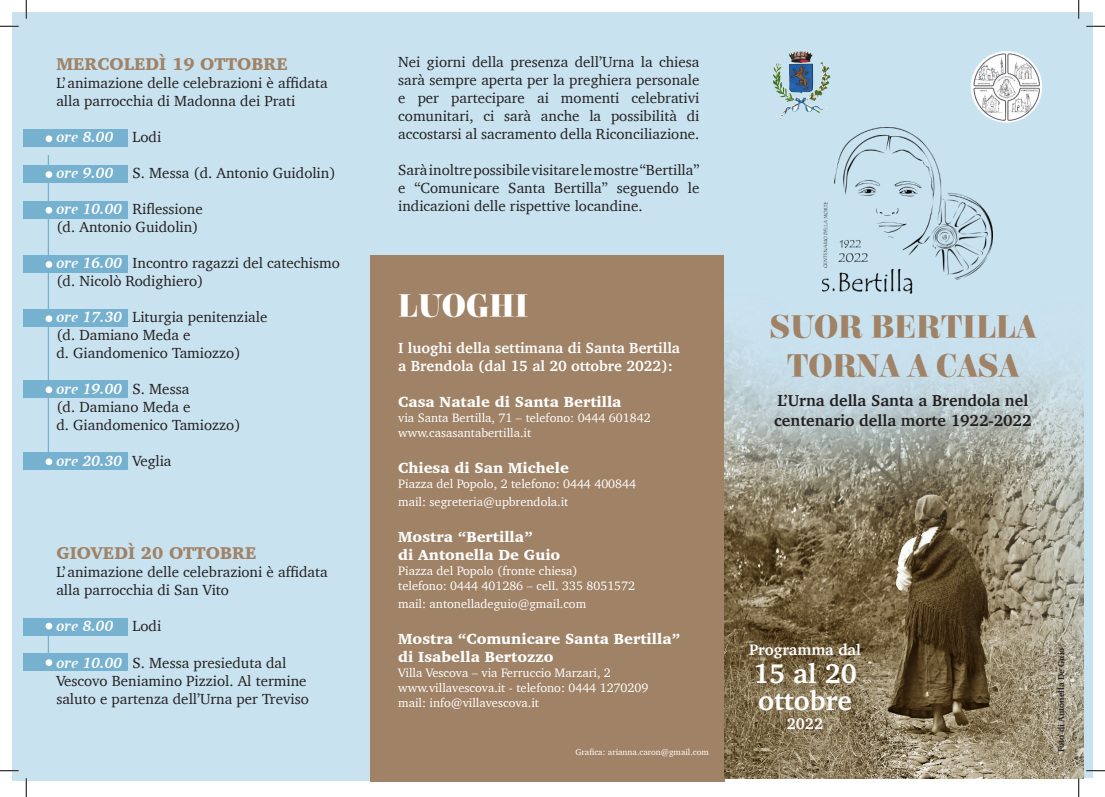
<style>
.page{position:relative;width:1105px;height:797px;background:#fff}
.page>*{position:absolute;margin:0;border:0;box-sizing:border-box;transform-origin:0 0}
.t1{font:900 32.5px "Elsie";color:#a08266}
.t2{font:900 32.5px "Elsie";color:#fff}
.t3{font:700 27.62px "Charter";color:#fff}
.t4{font:900 17.5px "Charter";color:#a08266}
.t5{font:700 16.25px "Charter";color:#231f20}
.t6{font:700 15.62px "Charter";color:#fff}
.t7{font:15px/18px "Charter";color:#231f20}
.t8{font:900 15px/18px "Charter";color:#fff}
.t9{font:700 15px "Charter";color:#fff}
.t10{font:italic 700 15px "Charter";color:#fff}
.t11{font:12.5px "Charter";color:#fff}
.t12{font:8.75px "Charter";color:#fff}
.t13{font:700 8.75px "Charter";color:#231f20}
.s1{font-weight:700;font-style:italic;color:#fff}
.s2{font-weight:400;font-style:normal;color:#231f20}
</style>
<div class="page">
<div style="left:12px;top:12px;width:712px;height:768px;background:#c8e2ef"></div>
<div style="left:370px;top:255px;width:354px;height:526px;background:#a08266"></div>
<div style="left:724px;top:12px;width:369px;height:765px;background:#c8e2ef"></div>
<img style="left:724px;top:50px;width:359px;height:728px">
<img style="left:789px;top:51px;width:35px;height:44px">
<img style="left:822px;top:127px;width:170px;height:174px">
<img style="left:971px;top:51px;width:71px;height:72px;border-radius:36px">
<div style="left:23px;top:129px;width:105px;height:18px;background:#76b1d0"></div>
<div style="left:23px;top:165px;width:105px;height:18px;background:#76b1d0"></div>
<div style="left:23px;top:201px;width:105px;height:17px;background:#76b1d0"></div>
<div style="left:23px;top:255px;width:105px;height:18px;background:#76b1d0"></div>
<div style="left:23px;top:309px;width:105px;height:18px;background:#76b1d0"></div>
<div style="left:23px;top:380px;width:105px;height:18px;background:#76b1d0"></div>
<div style="left:23px;top:452px;width:105px;height:18px;background:#76b1d0"></div>
<div style="left:23px;top:618px;width:105px;height:18px;background:#76b1d0"></div>
<div style="left:23px;top:653px;width:105px;height:17px;background:#76b1d0"></div>
<hr style="left:48px;top:155px;width:1px;height:307px;background:#76b1d0">
<hr style="left:48px;top:629px;width:1px;height:30px;background:#76b1d0">
<div style="left:46px;top:135px;width:6px;height:7px;background:#fff;border-radius:50%"></div>
<div style="left:46px;top:171px;width:6px;height:7px;background:#fff;border-radius:50%"></div>
<div style="left:46px;top:207px;width:6px;height:7px;background:#fff;border-radius:50%"></div>
<div style="left:46px;top:261px;width:6px;height:7px;background:#fff;border-radius:50%"></div>
<div style="left:46px;top:315px;width:6px;height:7px;background:#fff;border-radius:50%"></div>
<div style="left:46px;top:386px;width:6px;height:7px;background:#fff;border-radius:50%"></div>
<div style="left:46px;top:458px;width:6px;height:7px;background:#fff;border-radius:50%"></div>
<div style="left:46px;top:622px;width:6px;height:7px;background:#fff;border-radius:50%"></div>
<div style="left:46px;top:659px;width:6px;height:7px;background:#fff;border-radius:50%"></div>
<svg style="left:0;top:25px;width:19px;height:2px"></svg>
<svg style="left:1086px;top:25px;width:19px;height:2px"></svg>
<svg style="left:0;top:770px;width:19px;height:1px"></svg>
<svg style="left:1086px;top:770px;width:19px;height:1px"></svg>
<svg style="left:25px;top:0;width:2px;height:19px"></svg>
<svg style="left:25px;top:778px;width:2px;height:19px"></svg>
<svg style="left:1078px;top:0;width:1px;height:19px"></svg>
<svg style="left:1078px;top:778px;width:1px;height:19px"></svg>
<p class="t4" style="left:56px;top:53px;width:233px">MERCOLEDÌ 19 OTTOBRE</p>
<p class="t7" style="left:56px;top:74px;width:273px">L’ animazione delle celebrazioni è affidata alla parrocchia di Madonna dei Prati</p>
<p class="t10" style="left:56px;top:124px;width:59px">ore 8.00</p>
<p class="t7" style="left:133px;top:128px;width:30px">Lodi</p>
<p class="t10" style="left:56px;top:160px;width:59px">ore 9.00</p>
<p class="t7" style="left:133px;top:164px;width:204px">S. Messa (d. Antonio Guidolin)</p>
<p class="t7" style="left:56px;top:200px;width:148px"><span class="s1">ore 10.00</span> Riflessione</p>
<p class="t7" style="left:56px;top:218px;width:144px">(d. Antonio Guidolin)</p>
<p class="t7" style="left:56px;top:254px;width:285px"><span class="s1">ore 16.00</span> Incontro ragazzi del catechismo (d. Nicolò Rodighiero)</p>
<p class="t7" style="left:56px;top:308px;width:213px"><span class="s1">ore 17.30</span> Liturgia penitenziale</p>
<p class="t7" style="left:56px;top:326px;width:136px">(d. Damiano Meda e</p>
<p class="t7" style="left:56px;top:344px;width:186px">d. Giandomenico Tamiozzo)</p>
<p class="t10" style="left:56px;top:376px;width:134px">ore 19.00 <span class="s2">S. Messa</span></p>
<p class="t7" style="left:56px;top:398px;width:136px">(d. Damiano Meda e</p>
<p class="t7" style="left:56px;top:416px;width:186px">d. Giandomenico Tamiozzo)</p>
<p class="t10" style="left:56px;top:448px;width:117px">ore 20.30 <span class="s2">Veglia</span></p>
<p class="t4" style="left:56px;top:542px;width:202px">GIOVEDÌ 20 OTTOBRE</p>
<p class="t7" style="left:56px;top:563px;width:273px">L’ animazione delle celebrazioni è affidata alla parrocchia di San Vito</p>
<p class="t10" style="left:56px;top:613px;width:59px">ore 8.00</p>
<p class="t7" style="left:133px;top:617px;width:30px">Lodi</p>
<p class="t7" style="left:56px;top:653px;width:254px"><span class="s1">ore 10.00</span> S. Messa presieduta dal<br>Vescovo Beniamino Pizziol. Al termine saluto e partenza dell’Urna per Treviso</p>
<p class="t7" style="left:398px;top:52px;width:303px;text-align:justify">Nei giorni della presenza dell’Urna la chiesa sarà sempre aperta per la preghiera personale e per partecipare ai momenti celebrativi comunitari, ci sarà anche la possibilità di accostarsi al sacramento della Riconciliazione.</p>
<p class="t7" style="left:398px;top:160px;width:303px;text-align:justify">Sarà inoltre possibile visitare le mostre “Bertilla” e “Comunicare Santa Bertilla” seguendo le indicazioni delle rispettive locandine.</p>
<p class="t2" style="left:398px;top:288px;width:132px">LUOGHI</p>
<p class="t9" style="left:398px;top:335px;width:283px">I luoghi della settimana di Santa Bertilla</p>
<p class="t9" style="left:398px;top:353px;width:276px">a Brendola (dal 15 al 20 ottobre 2022):</p>
<p class="t8" style="left:398px;top:393px;width:225px">Casa Natale di Santa Bertilla</p>
<p class="t11" style="left:398px;top:407px;width:254px">via Santa Bertilla, 71 – telefono: 0444 601842</p>
<p class="t11" style="left:398px;top:422px;width:134px">www.casasantabertilla.it</p>
<p class="t8" style="left:398px;top:459px;width:172px">Chiesa di San Michele</p>
<p class="t11" style="left:398px;top:473px;width:239px">Piazza del Popolo, 2 telefono: 0444 400844</p>
<p class="t11" style="left:398px;top:491px;width:172px">mail: segreteria@upbrendola.it</p>
<p class="t8" style="left:398px;top:528px;width:136px">Mostra “Bertilla”</p>
<p class="t8" style="left:398px;top:546px;width:164px">di Antonella De Guio</p>
<p class="t11" style="left:398px;top:560px;width:181px">Piazza del Popolo (fronte chiesa)</p>
<p class="t11" style="left:398px;top:575px;width:238px">telefono: 0444 401286 – cell. 335 8051572</p>
<p class="t11" style="left:398px;top:593px;width:189px">mail: antonelladeguio@gmail.com</p>
<p class="t8" style="left:398px;top:630px;width:284px">Mostra “Comunicare Santa Bertilla” di Isabella Bertozzo</p>
<p class="t11" style="left:398px;top:662px;width:214px">Villa Vescova – via Ferruccio Marzari, 2</p>
<p class="t11" style="left:398px;top:677px;width:252px">www.villavescova.it - telefono: 0444 1270209</p>
<p class="t11" style="left:398px;top:692px;width:142px">mail: info@villavescova.it</p>
<p class="t12" style="left:575px;top:744px;width:135px">Grafica: arianna.caron@gmail.com</p>
<p class="t1" style="left:769px;top:309px;width:268px">SUOR BERTILLA</p>
<p class="t1" style="left:787px;top:348px;width:234px">TORNA A CASA</p>
<p class="t5" style="left:777px;top:386px;width:252px">L’Urna della Santa a Brendola nel</p>
<p class="t5" style="left:774px;top:406px;width:259px">centenario della morte 1922-2022</p>
<p class="t6" style="left:749px;top:636px;width:113px">Programma dal</p>
<p class="t3" style="left:753px;top:649px;width:105px">15 al 20</p>
<p class="t3" style="left:758px;top:677px;width:95px">ottobre</p>
<p class="t6" style="left:787px;top:710px;width:38px">2022</p>
<p class="t13" style="left:1054px;top:752px;width:106px;rotate:-90deg">Foto di Antonella De Guio</p>
</div>
